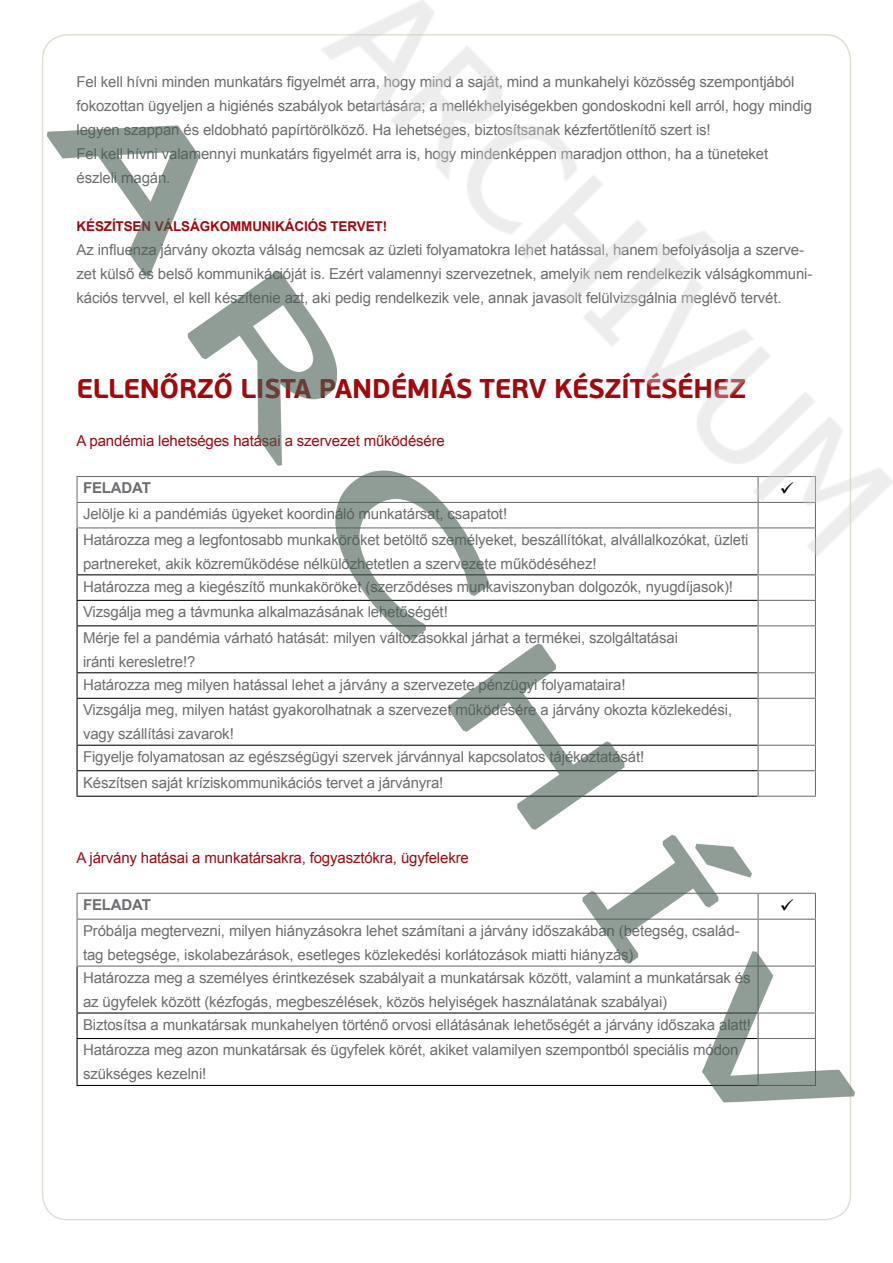
<style>
.page{position:relative;width:893px;height:1263px;background:#fff}
.page>*{position:absolute;margin:0;border:0;box-sizing:border-box;transform-origin:0 0}
.t1{font:700 27px "PF Beau Sans Pro";letter-spacing:-.01em;color:#9e0b0f}
.t2{font:15px/24px "Arial";letter-spacing:-.01em;color:#6d6e71}
.t3{font:15px "Arial";letter-spacing:-.01em;color:#9e0b0f}
.t4{font:700 15px "Arial";color:#6d6e71}
.t5{font:700 13.5px "Arial";letter-spacing:-.01em;color:#9e0b0f}
</style>
<div class="page">
<img style="left:41px;top:34px;width:814px;height:1187px">
<img style="left:321px;top:0;width:572px;height:556px">
<svg style="left:781px;top:482px;width:12px;height:12px"></svg>
<svg style="left:781px;top:899px;width:12px;height:12px"></svg>
<p class="t2" style="left:77px;top:70px;width:737px">Fel kell hívni minden munkatárs figyelmét arra, hogy mind a saját, mind a munkahelyi közösség szempontjából fokozottan ügyeljen a higiénés szabályok betartására; a mellékhelyiségekben gondoskodni kell arról, hogy mindig legyen szappan és eldobható papírtörölköző. Ha lehetséges, biztosítsanak kézfertőtlenítő szert is!<br>Fel kell hívni valamennyi munkatárs figyelmét arra is, hogy mindenképpen maradjon otthon, ha a tüneteket észleli magán.</p>
<p class="t5" style="left:77px;top:218px;width:312px">KÉSZÍTSEN VÁLSÁGKOMMUNIKÁCIÓS TERVET!</p>
<p class="t2" style="left:77px;top:238px;width:737px">Az influenza járvány okozta válság nemcsak az üzleti folyamatokra lehet hatással, hanem befolyásolja a szerve&shy;zet külső és belső kommunikációját is. Ezért valamennyi szervezetnek, amelyik nem rendelkezik válságkommuni&shy;kációs tervvel, el kell készítenie azt, aki pedig rendelkezik vele, annak javasolt felülvizsgálnia meglévő tervét.</p>
<h1 class="t1" style="left:77px;top:372px;width:671px">ELLENŐRZŐ LISTA PANDÉMIÁS TERV KÉSZÍTÉSÉHEZ</h1>
<p class="t3" style="left:77px;top:431px;width:370px">A pandémia lehetséges hatásai a szervezet működésére</p>
<p class="t4" style="left:83px;top:478px;width:20px">FELADAT</p>
<p class="t2" style="left:83px;top:501px;width:667px;line-height:25.5px">Jelölje ki a pandémiás ügyeket koordináló munkatársat, csapatot!<br>Határozza meg a legfontosabb munkaköröket betöltő személyeket, beszállítókat, alvállalkozókat, üzleti</p>
<p class="t2" style="left:83px;top:552px;width:651px;line-height:23px">partnereket, akik közreműködése nélkülözhetetlen a szervezete működéséhez!<br>Határozza meg a kiegészítő munkaköröket (szerződéses munkaviszonyban dolgozók, nyugdíjasok)!</p>
<p class="t2" style="left:83px;top:599px;width:596px;line-height:25.5px">Vizsgálja meg a távmunka alkalmazásának lehetőségét!<br>Mérje fel a pandémia várható hatását: milyen változásokkal járhat a termékei, szolgáltatásai</p>
<p class="t2" style="left:83px;top:650px;width:544px;line-height:23px">iránti keresletre!?<br>Határozza meg milyen hatással lehet a járvány a szervezete pénzügyi folyamataira!</p>
<p class="t2" style="left:83px;top:698px;width:651px;line-height:23.4px">Vizsgálja meg, milyen hatást gyakorolhatnak a szervezet működésére a járvány okozta közlekedési, vagy szállítási zavarok!<br>Figyelje folyamatosan az egészségügyi szervek járvánnyal kapcsolatos tájékoztatását!</p>
<p class="t2" style="left:83px;top:770px;width:362px">Készítsen saját kríziskommunikációs tervet a járványra!</p>
<p class="t3" style="left:77px;top:848px;width:394px">A járvány hatásai a munkatársakra, fogyasztókra, ügyfelekre</p>
<p class="t4" style="left:83px;top:895px;width:20px">FELADAT</p>
<p class="t2" style="left:83px;top:919px;width:669px;line-height:23.4px">Próbálja megtervezni, milyen hiányzásokra lehet számítani a járvány időszakában (betegség, család&shy;tag betegsége, iskolabezárások, esetleges közlekedési korlátozások miatti hiányzás)<br>Határozza meg a személyes érintkezések szabályait a munkatársak között, valamint a munkatársak és az ügyfelek között (kézfogás, megbeszélések, közös helyiségek használatának szabályai)<br>Biztosítsa a munkatársak munkahelyen történő orvosi ellátásának lehetőségét a járvány időszaka alatt!</p>
<p class="t2" style="left:83px;top:1038px;width:657px">Határozza meg azon munkatársak és ügyfelek körét, akiket valamilyen szempontból speciális módon szükséges kezelni!</p>
</div>
